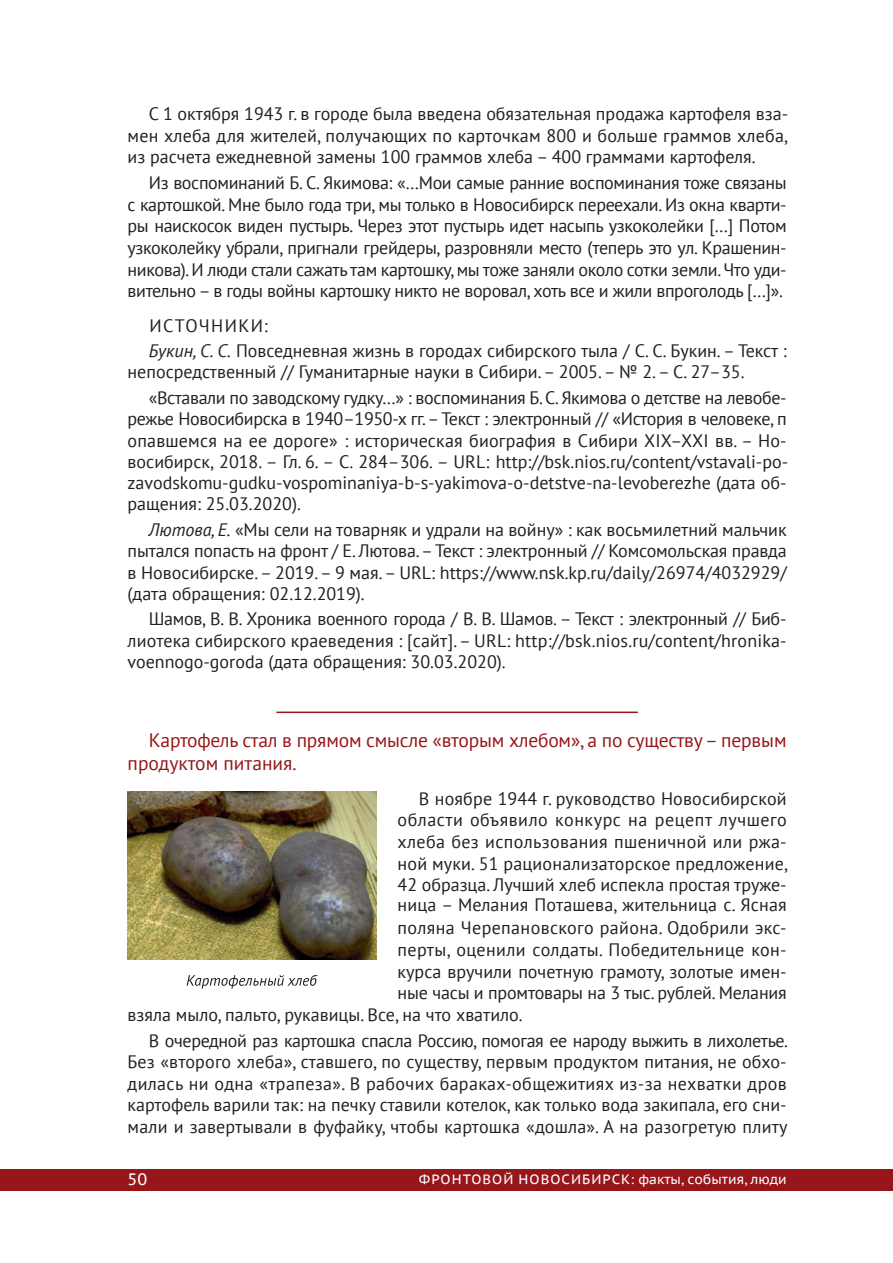
<style>
.page{position:relative;width:893px;height:1263px;background:#fff}
.page>*{position:absolute;margin:0;border:0;box-sizing:border-box;transform-origin:0 0}
.t1{font:19.5px/23.4px "PT Sans";letter-spacing:-.01em;color:#961619}
.t2{font:18px/21.3px "PT Sans";color:#231f20;text-align:justify}
.t3{font:18px/25.5px "PT Sans";letter-spacing:-.02em;color:#231f20}
.t4{font:18px "PT Sans";letter-spacing:.02em;color:#231f20}
.t5{font:16.5px "PT Sans Caption";color:#fff}
.t6{font:13.5px "PT Sans Caption";letter-spacing:.065em;color:#fff}
.s1{font-style:italic}
</style>
<div class="page">
<div style="left:0;top:1169px;width:893px;height:22px;background:#961619"></div>
<hr style="left:276px;top:712px;width:362px;height:1px;background:#961619">
<img style="left:128px;top:792px;width:248px;height:168px">
<svg style="left:187px;top:975px;width:130px;height:14px"></svg>
<p class="t2" style="left:128px;top:103px;width:662px;text-indent:21px">С 1 октября 1943 г. в городе была введена обязательная продажа картофеля вза&shy;мен хлеба для жителей, получающих по карточкам 800 и больше граммов хлеба, из расчета ежедневной замены 100 граммов хлеба – 400 граммами картофеля.</p>
<p class="t2" style="left:128px;top:172px;width:661px;text-indent:21px">Из воспоминаний Б. С. Якимова: «…Мои самые ранние воспоминания тоже связаны с картошкой. Мне было года три, мы только в Новосибирск переехали. Из окна кварти&shy;ры наискосок виден пустырь. Через этот пустырь идет насыпь узкоколейки […] Потом узкоколейку убрали, пригнали грейдеры, разровняли место (теперь это ул. Крашенин&shy;никова). И люди стали сажать там картошку, мы тоже заняли около сотки земли. Что уди&shy;вительно – в годы войны картошку никто не воровал, хоть все и жили впроголодь […]».</p>
<p class="t2" style="left:149px;top:312px;width:639px;line-height:25.5px">ИСТОЧНИКИ:<br><span class="s1">Букин, С. С.</span> Повседневная жизнь в городах сибирского тыла / С. С. Букин.– Текст :</p>
<p class="t3" style="left:149px;top:359px;width:639px;text-indent:-21px">непосредственный // Гуманитарные науки в Сибири.– 2005.– № 2.– С. 27–35. «Вставали по заводскому гудку…» : воспоминания Б. С. Якимова о детстве на левобе-</p>
<p class="t2" style="left:128px;top:408px;width:662px">режье Новосибирска в 1940–1950-х гг.– Текст : электронный // «История в человеке, п опавшемся на ее дороге» : историческая биография в Сибири XIX–XXI вв. – Но&shy;восибирск, 2018. – Гл. 6. – С. 284–306. – URL: http://bsk.nios.ru/content/vstavali-po&shy;zavodskomu-gudku-vospominaniya-b-s-yakimova-o-detstve-na-levoberezhe (дата об&shy;ращения: 25.03.2020).</p>
<p class="t2" style="left:128px;top:519px;width:661px;text-indent:21px"><span class="s1">Лютова, Е.</span> «Мы сели на товарняк и удрали на войну» : как восьмилетний мальчик пытался попасть на фронт / Е. Лютова.– Текст : электронный // Комсомольская правда в Новосибирске.– 2019.– 9 мая.– URL: https://www.nsk.kp.ru/daily/26974/4032929/ (дата обращения: 02.12.2019).</p>
<p class="t2" style="left:128px;top:608px;width:661px;text-indent:21px">Шамов, В. В. Хроника военного города / В. В. Шамов. – Текст : электронный // Биб&shy;лиотека сибирского краеведения : [сайт].– URL: http://bsk.nios.ru/content/hronika&shy;voennogo-goroda (дата обращения: 30.03.2020).</p>
<p class="t1" style="left:128px;top:728px;width:661px;text-indent:21px">Картофель стал в прямом смысле «вторым хлебом», а по существу – первым продуктом питания.</p>
<p class="t2" style="left:398px;top:788px;width:392px;text-indent:21px">В ноябре 1944 г. руководство Новосибирской области объявило конкурс на рецепт лучшего хлеба без использования пшеничной или ржа&shy;ной муки. 51 рационализаторское предложение, 42 образца. Лучший хлеб испекла простая труже&shy;ница – Мелания Поташева, жительница с. Ясная</p>
<p class="t4" style="left:398px;top:916px;width:391px">поляна Черепановского района. Одобрили экс-</p>
<p class="t4" style="left:398px;top:938px;width:391px">перты, оценили солдаты. Победительнице кон-</p>
<p class="t2" style="left:398px;top:960px;width:391px">курса вручили почетную грамоту, золотые имен-</p>
<p class="t2" style="left:398px;top:982px;width:391px">ные часы и промтовары на 3 тыс. рублей. Мелания</p>
<p class="t2" style="left:128px;top:1004px;width:396px">взяла мыло, пальто, рукавицы. Все, на что хватило.</p>
<p class="t2" style="left:128px;top:1029px;width:662px;text-indent:21px">В очередной раз картошка спасла Россию, помогая ее народу выжить в лихолетье.<br>Без «второго хлеба», ставшего, по существу, первым продуктом питания, не обхо&shy;дилась ни одна «трапеза». В рабочих бараках-общежитиях из-за нехватки дров картофель варили так: на печку ставили котелок, как только вода закипала, его сни&shy;мали и завертывали в фуфайку, чтобы картошка «дошла». А на разогретую плиту</p>
<p class="t5" style="left:128px;top:1168px;width:21px">50</p>
<p class="t6" style="left:419px;top:1171px;width:369px">ФРОНТОВОЙ НОВОСИБИРСК: факты, события, люди</p>
</div>
